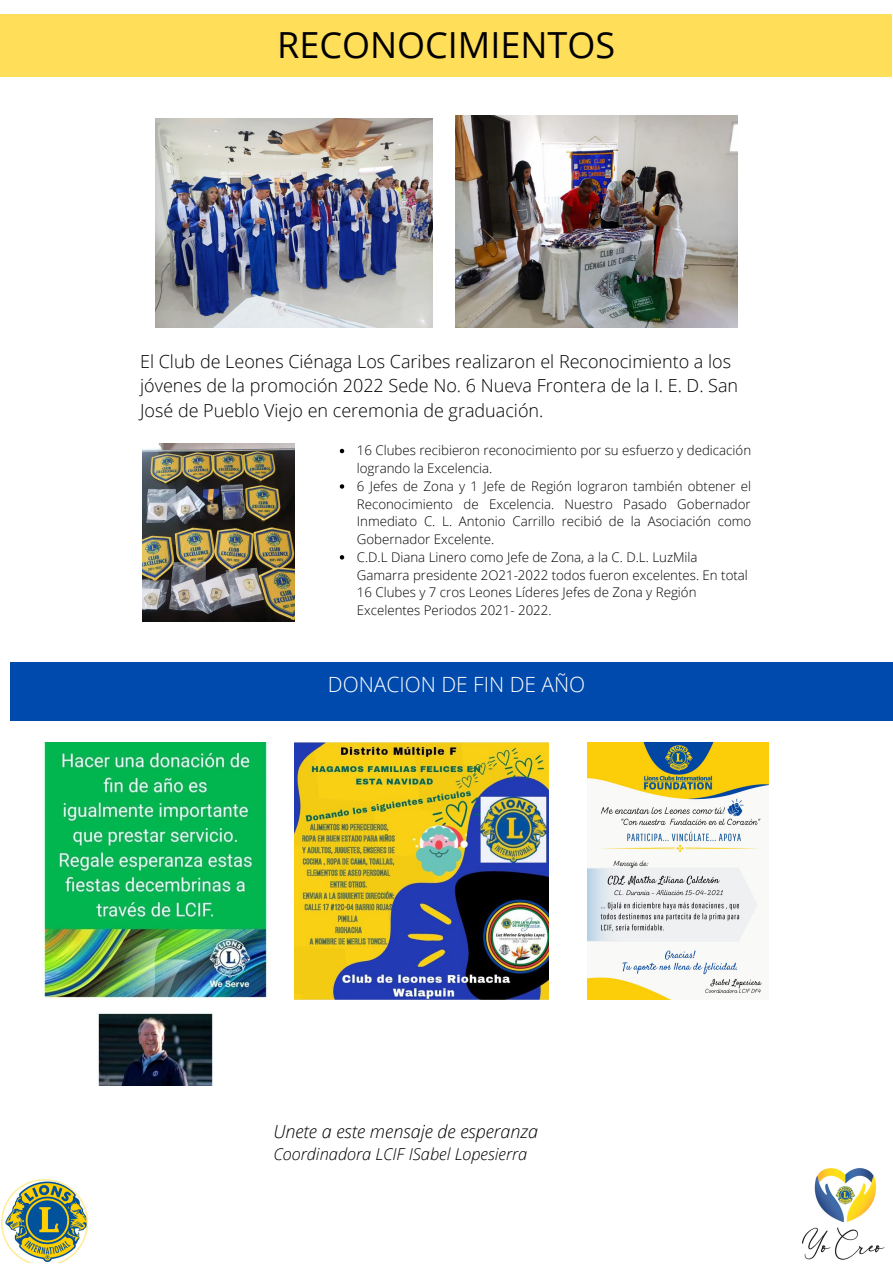
<style>
.page{position:relative;width:893px;height:1264px;background:#fff}
.page>*{position:absolute;margin:0;border:0;box-sizing:border-box;transform-origin:0 0}
.t1{font:36px "Open Sans";color:#000}
.t2{font:300 21px "Open Sans";color:#fff}
.t3{font:300 18px/24.8px "Open Sans";color:#000}
.t4{font:italic 300 18px "Open Sans";color:#000}
.t5{font:italic 300 16.5px "Open Sans";color:#000}
.t6{font:300 13.35px/17.7px "Open Sans";color:#000}
</style>
<div class="page">
<img style="left:802px;top:1168px;width:83px;height:92px">
<svg style="left:1px;top:1179px;width:87px;height:83px"></svg>
<div style="left:0;top:14px;width:891px;height:62px;background:#ffde59"></div>
<div style="left:10px;top:662px;width:882px;height:58px;background:#004aad"></div>
<img style="left:155px;top:119px;width:278px;height:209px">
<img style="left:455px;top:115px;width:282px;height:213px">
<img style="left:42px;top:742px;width:226px;height:343px">
<img style="left:142px;top:443px;width:152px;height:178px">
<img style="left:294px;top:742px;width:254px;height:257px">
<img style="left:587px;top:742px;width:181px;height:257px">
<svg style="left:340px;top:449px;width:4px;height:4px"></svg>
<svg style="left:340px;top:484px;width:4px;height:4px"></svg>
<svg style="left:340px;top:555px;width:4px;height:4px"></svg>
<h1 class="t1" style="left:277px;top:19px;width:339px">RECONOCIMIENTOS</h1>
<h3 class="t3" style="left:140px;top:348px;width:599px">El Club de Leones Ciénaga Los Caribes realizaron el Reconocimiento a los jóvenes de la promoción 2022 Sede No. 6 Nueva Frontera de la I. E. D. San<br>José de Pueblo Viejo en ceremonia de graduación.</h3>
<p class="t6" style="left:357px;top:441px;width:396px">16 Clubes recibieron reconocimiento por su esfuerzo y dedicación logrando la Excelencia.<br>6 Jefes de Zona y 1 Jefe de Región lograron también obtener el Reconocimiento de Excelencia. Nuestro Pasado Gobernador Inmediato C. L. Antonio Carrillo recibió de la Asociación como Gobernador Excelente.<br>C.D.L Diana Linero como Jefe de Zona, a la C. D.L. LuzMila Gamarra presidente 2O21-2022 todos fueron excelentes. En total 16 Clubes y 7 cros Leones Líderes Jefes de Zona y Región Excelentes Periodos 2021- 2022.</p>
<h2 class="t2" style="left:328px;top:669px;width:259px">DONACION DE FIN DE AÑO</h2>
<h3 class="t4" style="left:273px;top:1118px;width:266px">Unete a este mensaje de esperanza</h3>
<p class="t5" style="left:273px;top:1142px;width:255px">Coordinadora LCIF ISabel Lopesierra</p>
</div>
